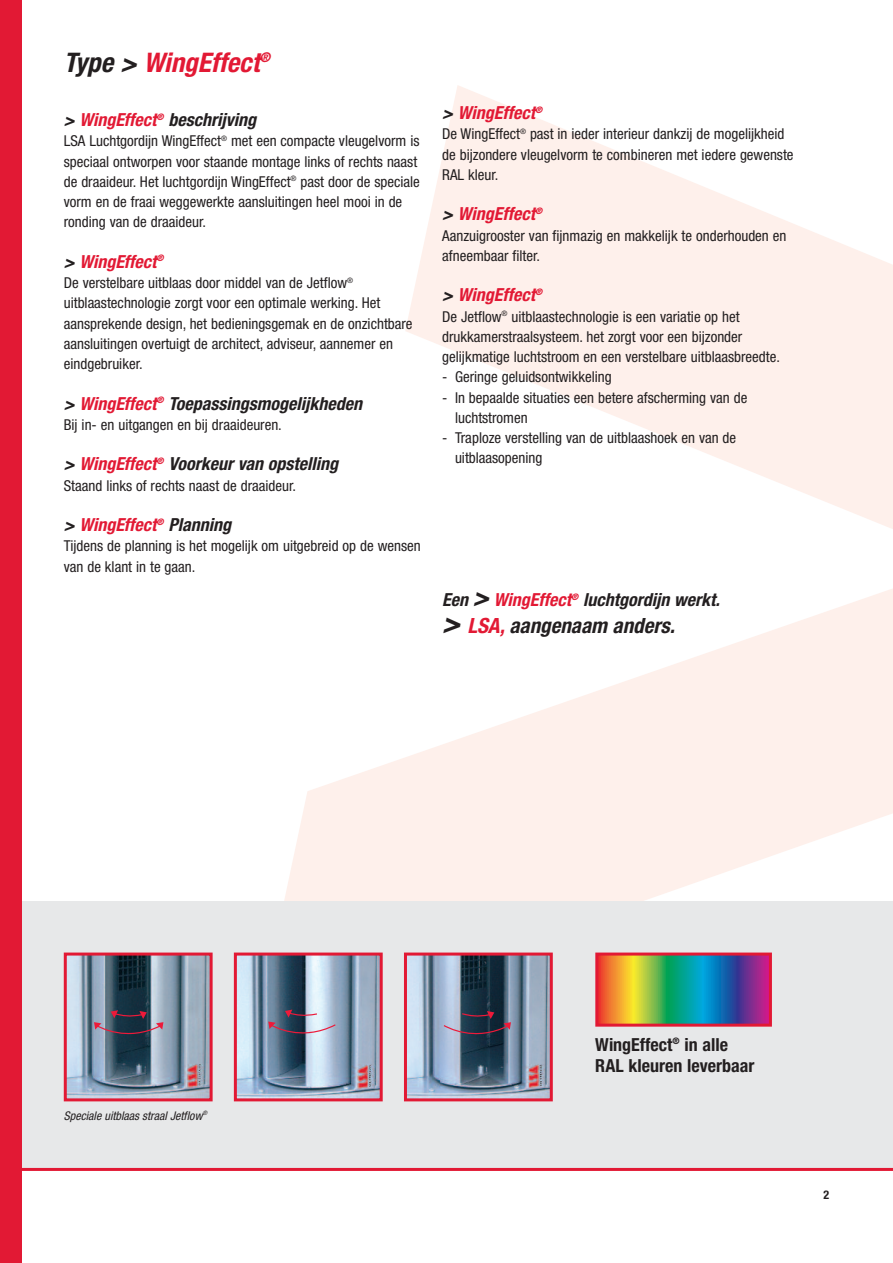
<style>
.page{position:relative;width:893px;height:1263px;background:#fff}
.page>*{position:absolute;margin:0;border:0;box-sizing:border-box;transform-origin:0 0}
.t1{font:italic 700 condensed 27px "Helvetica Neue";color:#e21934}
.t2{font:italic 700 condensed 21px "Helvetica Neue";color:#231f20}
.t3{font:italic 700 condensed 18px "Helvetica Neue";color:#231f20}
.t4{font:italic 700 condensed 18px "Helvetica Neue";color:#e21934}
.t5{font:700 condensed 18px/21px "Helvetica Neue";color:#231f20}
.t6{font:condensed 15px/20.2px "Helvetica Neue";color:#231f20}
.t7{font:italic condensed 12px "Helvetica Neue";color:#231f20}
.t8{font:700 condensed 12px "Helvetica Neue";color:#231f20}
.s1{color:#231f20}
.s2{color:#e21934}
.s3{font-size:27px}
.s4{font-size:30px}
</style>
<div class="page">
<svg style="left:284px;top:85px;width:609px;height:816px"></svg>
<div style="left:0;top:901px;width:893px;height:268px;background:#e7e8e9"></div>
<div style="left:0;top:0;width:21px;height:1263px;background:#e21934"></div>
<hr style="left:0;top:1168px;width:893px;height:3px;background:#e21934">
<svg style="left:599px;top:956px;width:169px;height:67px;background:#688676"></svg>
<div style="left:595px;top:952px;width:177px;height:75px;border:3px solid #e21934"></div>
<img style="left:68px;top:956px;width:141px;height:141px">
<div style="left:64px;top:952px;width:149px;height:149px;border:3px solid #e21934"></div>
<img style="left:238px;top:956px;width:141px;height:141px">
<div style="left:234px;top:952px;width:149px;height:149px;border:3px solid #e21934"></div>
<img style="left:408px;top:956px;width:141px;height:141px">
<div style="left:404px;top:952px;width:149px;height:149px;border:3px solid #e21934"></div>
<svg style="left:94px;top:1010px;width:69px;height:24px;background:#655f71"></svg>
<svg style="left:268px;top:1009px;width:69px;height:33px;background:#838a9d"></svg>
<svg style="left:442px;top:1011px;width:69px;height:32px;background:#565c70"></svg>
<h1 class="t1" style="left:64px;top:53px;width:208px"><span class="s1">Type &gt;</span> WingEffect<sup>®</sup></h1>
<p class="t3" style="left:64px;top:113px;width:194px">&gt; <span class="s2">WingEffect</span><sup>®</sup> beschrijving</p>
<p class="t6" style="left:64px;top:132px;width:358px">LSA Luchtgordijn WingEffect<sup>®</sup> met een compacte vleugelvorm is speciaal ontworpen voor staande montage links of rechts naast de draaideur. Het luchtgordijn WingEffect<sup>®</sup> past door de speciale vorm en de fraai weggewerkte aansluitingen heel mooi in de ronding van de draaideur.</p>
<p class="t4" style="left:64px;top:255px;width:102px"><span class="s1">&gt;</span> WingEffect<sup>®</sup></p>
<p class="t6" style="left:64px;top:274px;width:350px">De verstelbare uitblaas door middel van de Jetflow<sup>® </sup>uitblaastechnologie zorgt voor een optimale werking. Het aansprekende design, het bedieningsgemak en de onzichtbare aansluitingen overtuigt de architect, adviseur, aannemer en eindgebruiker.</p>
<p class="t3" style="left:64px;top:397px;width:300px">&gt; <span class="s2">WingEffect</span><sup>®</sup> Toepassingsmogelijkheden</p>
<p class="t6" style="left:64px;top:416px;width:220px">Bij in- en uitgangen en bij draaideuren.</p>
<p class="t3" style="left:64px;top:457px;width:276px">&gt; <span class="s2">WingEffect</span><sup>®</sup> Voorkeur van opstelling</p>
<p class="t6" style="left:64px;top:476px;width:234px">Staand links of rechts naast de draaideur.</p>
<p class="t4" style="left:64px;top:518px;width:169px"><span class="s1">&gt;</span> WingEffect<sup>®</sup> <span class="s1">Planning</span></p>
<p class="t6" style="left:64px;top:537px;width:358px">Tijdens de planning is het mogelijk om uitgebreid op de wensen van de klant in te gaan.</p>
<p class="t4" style="left:442px;top:106px;width:102px"><span class="s1">&gt;</span> WingEffect<sup>®</sup></p>
<p class="t6" style="left:442px;top:125px;width:353px">De WingEffect<sup>®</sup> past in ieder interieur dankzij de mogelijkheid de bijzondere vleugelvorm te combineren met iedere gewenste<br>RAL kleur.</p>
<p class="t4" style="left:442px;top:208px;width:102px"><span class="s1">&gt;</span> WingEffect<sup>®</sup></p>
<p class="t6" style="left:442px;top:226px;width:346px">Aanzuigrooster van fijnmazig en makkelijk te onderhouden en afneembaar filter.</p>
<p class="t4" style="left:442px;top:289px;width:102px"><span class="s1">&gt;</span> WingEffect<sup>®</sup></p>
<p class="t6" style="left:442px;top:307px;width:339px">De Jetflow<sup>®</sup> uitblaastechnologie is een variatie op het drukkamerstraalsysteem. het zorgt voor een bijzonder gelijkmatige luchtstroom en een verstelbare uitblaasbreedte.</p>
<p class="t6" style="left:442px;top:368px;width:171px">- Geringe geluidsontwikkeling</p>
<p class="t6" style="left:455px;top:388px;width:294px;text-indent:-13px">- In bepaalde situaties een betere afscherming van de luchtstromen</p>
<p class="t6" style="left:455px;top:429px;width:283px;text-indent:-13px">- Traploze verstelling van de uitblaashoek en van de uitblaasopening</p>
<p class="t3" style="left:442px;top:593px;width:279px">Een <span class="s3">&gt;</span> <span class="s2">WingEffect</span><sup>®</sup> luchtgordijn werkt.</p>
<h2 class="t2" style="left:442px;top:618px;width:234px"><span class="s4">&gt;</span> <span class="s2">LSA,</span> aangenaam anders.</h2>
<p class="t7" style="left:64px;top:1111px;width:145px">Speciale uitblaas straal Jetflow<sup>®</sup></p>
<p class="t5" style="left:595px;top:1035px;width:161px">WingEffect<sup>®</sup> in alle<br>RAL kleuren leverbaar</p>
<p class="t8" style="left:823px;top:1191px;width:7px">2</p>
</div>
